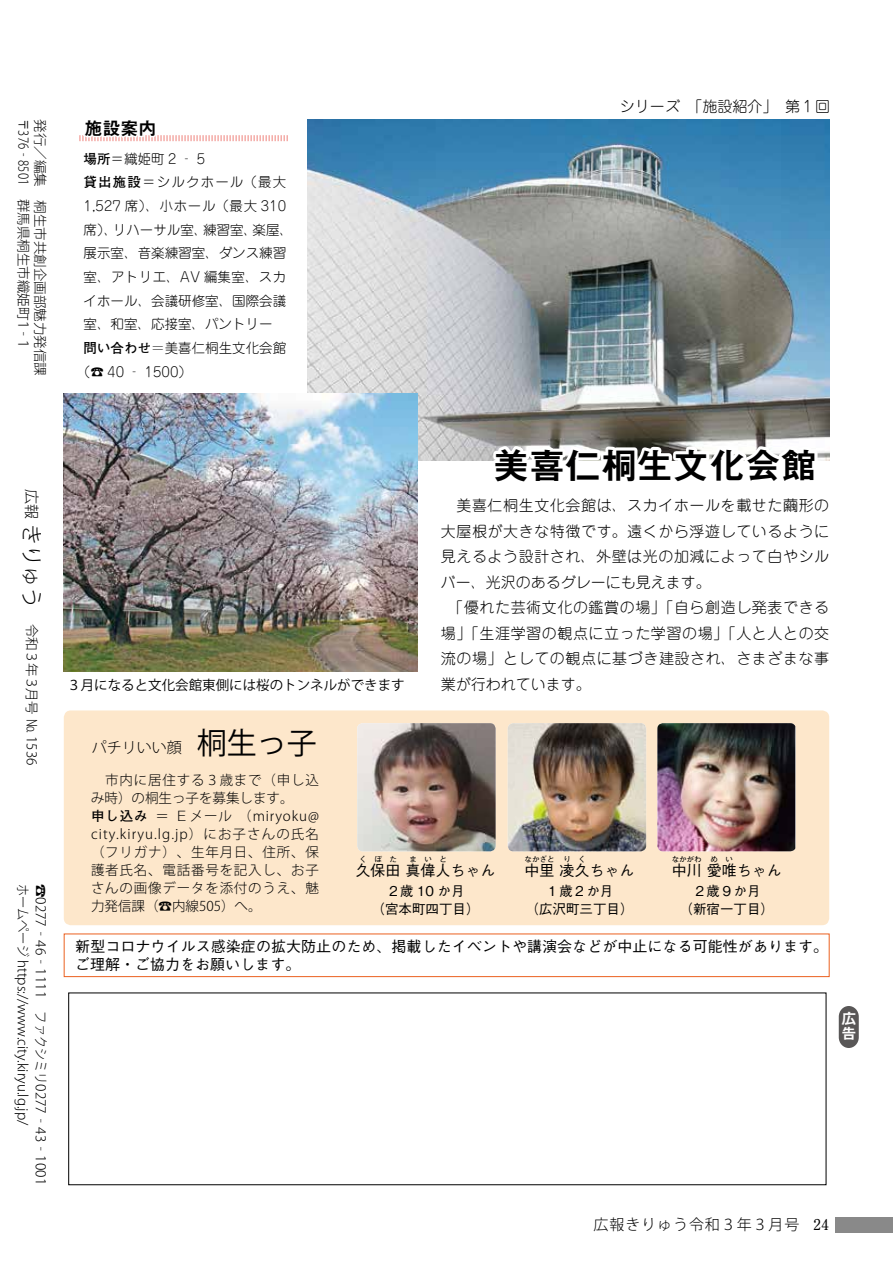
<style>
.page{position:relative;width:893px;height:1263px;background:#fff}
.page>*{position:absolute;margin:0;border:0;box-sizing:border-box;transform-origin:0 0}
.t1{font:36px "Midashi Go Pro MB31";color:#000}
.t2{font:30px "Koz Go Pro";color:#000}
.t3{font:300 21px "Koz Go Pro";color:#000}
.t4{font:18px "Midashi Go Pro MB31";color:#000}
.t5{font:300 15px/25.5px "Jun 101 Pro";letter-spacing:.04em;color:#000}
.t6{font:500 15px/18px "Gothic BBB Pro";letter-spacing:.005em;color:#000}
.t7{font:300 15px "Koz Go Pro";letter-spacing:.06em;color:#000}
.t8{font:300 15px "Jun 101 Pro";color:#000}
.t9{font:700 15px "Futo Min A101 Pro";color:#000}
.t10{font:15px/15px "Midashi Go Pro MB31";color:#fff}
.t11{font:300 13.5px/18px "Koz Go Pro";letter-spacing:.06em;color:#000;text-align:justify}
.t12{font:300 13.5px "Jun 101 Pro";color:#000}
.t13{font:300 13.5px "Koz Go Pro";color:#000}
.t14{font:500 13.5px/18px "Gothic BBB Pro";color:#000;text-align:center}
.t15{font:300 13.5px "Koz Go Pro";color:#000;scale:.9 1}
.t16{font:13.5px "Koz Go Pro";color:#000}
.t17{font:300 13.5px "Koz Go Pro";color:#000;scale:.84 1}
.t18{font:300 13.5px "Jun 101 Pro";letter-spacing:.025em;color:#000}
.t19{font:300 13.5px "Koz Go Pro";color:#000}
.t20{font:300 13.5px "Jun 101 Pro";letter-spacing:.03em;color:#000}
.t21{font:300 13.5px "Jun 101 Pro";letter-spacing:.085em;color:#000}
.t22{font:300 13.5px "Koz Go Pro";letter-spacing:-.05em;color:#000}
.t23{font:300 13.5px "Jun 101 Pro";color:#000}
.t24{font:300 13.5px "Koz Go Pro";letter-spacing:.07em;color:#000}
.t25{font:700 13.5px "Futo Go B101 Pro";color:#000}
.t26{font:500 7.5px "Gothic BBB Pro";color:#000}
.s1{font-family:"Futo Go B101 Pro";font-weight:700}
.s2{font-family:"Koz Go Pro";font-weight:200}
.s3{font-style:inherit}
</style>
<div class="page">
<div style="left:836px;top:1217px;width:57px;height:16px;background:#898989"></div>
<div style="left:64px;top:710px;width:765px;height:215px;background:#fde7cb;border-radius:7px"></div>
<img style="left:357px;top:723px;width:139px;height:128px">
<img style="left:508px;top:723px;width:138px;height:128px">
<img style="left:657px;top:723px;width:138px;height:128px">
<img style="left:308px;top:119px;width:521px;height:341px">
<svg style="left:471px;top:439px;width:349px;height:22px"></svg>
<img style="left:64px;top:394px;width:354px;height:278px">
<svg style="left:79px;top:135px;width:209px;height:6px"></svg>
<div style="left:64px;top:933px;width:765px;height:44px;border:1px solid #eb6120"></div>
<svg style="left:839px;top:1006px;width:20px;height:42px"></svg>
<p class="t13" style="left:49px;top:119px;width:258px;rotate:90deg">発行／編集　桐生市共創企画部魅力発信課</p>
<p class="t17" style="left:32px;top:119px;width:277px;rotate:90deg">〒376‐8501　群馬県桐生市織姫町１１</p>
<p class="t13" style="left:32px;top:327px;width:15px;rotate:90deg">‐</p>
<p class="t4" style="left:84px;top:114px;width:74px">施設案内</p>
<p class="t12" style="left:84px;top:148px;width:123px"><span class="s1">場所</span>＝織姫町 2 ‐ 5</p>
<p class="t21" style="left:84px;top:172px;width:204px"><span class="s1">貸出施設</span>＝シルクホール（最大</p>
<p class="t18" style="left:84px;top:195px;width:204px">1,527 席）、小ホール（最大 310</p>
<p class="t12" style="left:253px;top:219px;width:42px">楽屋、</p>
<p class="t12" style="left:84px;top:219px;width:35px">席）、</p>
<p class="t12" style="left:84px;top:243px;width:204px">展示室、音楽練習室、ダンス練習</p>
<p class="t20" style="left:84px;top:266px;width:204px">室、アトリエ、AV 編集室、スカ</p>
<p class="t12" style="left:84px;top:290px;width:204px">イホール、会議研修室、国際会議</p>
<p class="t12" style="left:84px;top:313px;width:191px">室、和室、応接室、パントリー</p>
<p class="t12" style="left:84px;top:337px;width:204px"><span class="s1">問い合わせ</span><span class="s2">＝</span>美喜仁桐生文化会館</p>
<p class="t23" style="left:77px;top:361px;width:117px">)☎ 40 ‐ 1500(</p>
<p class="t12" style="left:203px;top:219px;width:55px">練習室、</p>
<p class="t12" style="left:113px;top:219px;width:96px">リハーサル室、</p>
<p class="t8" style="left:620px;top:95px;width:211px">シリーズ　「施設紹介」　第１回</p>
<p class="t7" style="left:42px;top:489px;width:31px;rotate:90deg">広報</p>
<h3 class="t3" style="left:45px;top:524px;width:86px;rotate:90deg">きりゅう</h3>
<p class="t22" style="left:41px;top:624px;width:143px;rotate:90deg">令和３年３月号 № 1536</p>
<p class="t13" style="left:50px;top:884px;width:303px;rotate:90deg">☎0277‐46‐1111　ファクシミリ0277‐43‐1001</p>
<p class="t15" style="left:32px;top:884px;width:270px;rotate:90deg">ホームページ https://www.city.kiryu l g. j p. /</p>
<p class="t16" style="left:67px;top:676px;width:339px">３月になると文化会館東側には桜のトンネルができます</p>
<p class="t7" style="left:92px;top:738px;width:91px">パチリいい顔</p>
<h2 class="t2" style="left:197px;top:724px;width:121px">桐生っ子</h2>
<h1 class="t1" style="left:493px;top:436px;width:326px">美喜仁桐生文化会館</h1>
<p class="t5" style="left:441px;top:491px;width:390px">　美喜仁桐生文化会館は、スカイホールを載せた繭形の大屋根が大きな特徴です。遠くから浮遊しているように見えるよう設計され、外壁は光の加減によって白やシルバー、光沢のあるグレーにも見えます。<br>　「優れた芸術文化の鑑賞の場」「自ら創造し発表できる場」「生涯学習の観点に立った学習の場」「人と人との交流の場」としての観点に基づき建設され、さまざまな事業が行われています。</p>
<p class="t11" style="left:105px;top:771px;width:215px">市内に居住する３歳まで（申し込</p>
<p class="t19" style="left:91px;top:789px;width:204px">み時）の桐生っ子を募集します。</p>
<p class="t24" style="left:238px;top:807px;width:82px"><span class="s3">（</span>miryoku@</p>
<p class="t25" style="left:91px;top:805px;width:58px">申し込み</p>
<p class="t11" style="left:91px;top:825px;width:229px"><span class="s3">city.kiryu l g. .jp</span>）にお子さんの氏名（フリガナ）、生年月日、住所、保護者氏名、電話番号を記入し、お子さんの画像データを添付のうえ、魅力発信課（☎内線505）へ。</p>
<p class="t11" style="left:175px;top:807px;width:58px">Ｅメール</p>
<p class="t11" style="left:156px;top:807px;width:15px">＝</p>
<p class="t26" style="left:359px;top:853px;width:39px">くぼた</p>
<p class="t26" style="left:409px;top:853px;width:39px">まいと</p>
<p class="t14" style="left:372px;top:880px;width:109px">２歳 10 か月<br>（宮本町四丁目(</p>
<p class="t6" style="left:356px;top:860px;width:141px">久保田真偉人ちゃん</p>
<p class="t26" style="left:525px;top:853px;width:31px">なかざと</p>
<p class="t26" style="left:563px;top:853px;width:24px">り く</p>
<p class="t14" style="left:526px;top:880px;width:109px">１歳２か月<br>（広沢町三丁目(</p>
<p class="t6" style="left:525px;top:860px;width:111px">中里凌久ちゃん</p>
<p class="t26" style="left:672px;top:853px;width:31px">なかがわ</p>
<p class="t26" style="left:710px;top:853px;width:24px">め い</p>
<p class="t14" style="left:679px;top:880px;width:96px">２歳９か月<br>（新宿一丁目(</p>
<p class="t6" style="left:672px;top:860px;width:111px">中川愛唯ちゃん</p>
<p class="t6" style="left:75px;top:935px;width:754px">新型コロナウイルス感染症の拡大防止のため、掲載したイベントや講演会などが中止になる可能性があります。ご理解・ご協力をお願いします。</p>
<p class="t10" style="left:841px;top:1009px;width:16px">広告</p>
<p class="t7" style="left:594px;top:1215px;width:207px">広報きりゅう令和３年３月号</p>
<p class="t9" style="left:813px;top:1212px;width:18px">24</p>
</div>
